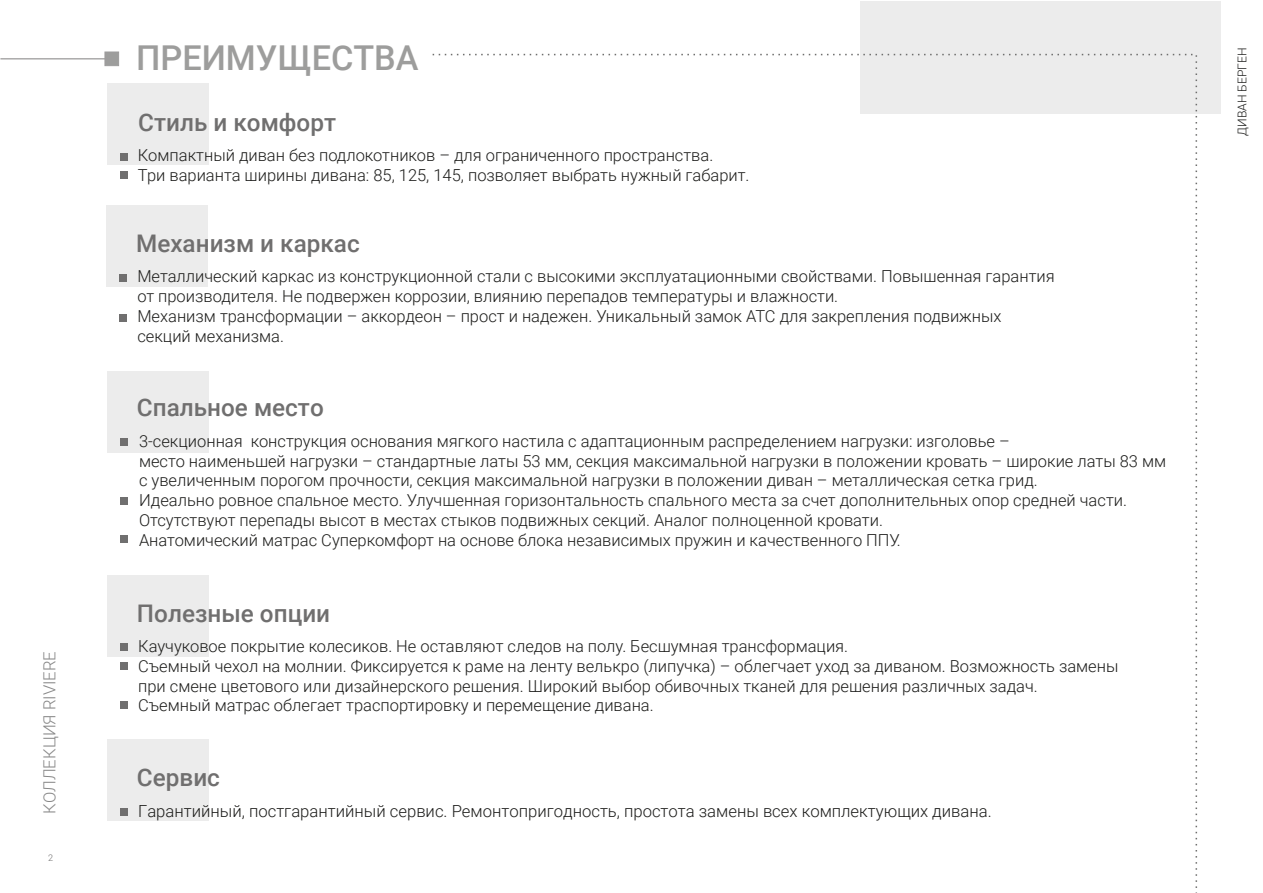
<style>
.page{position:relative;width:1263px;height:893px;background:#fff}
.page>*{position:absolute;margin:0;border:0;box-sizing:border-box;transform-origin:0 0}
.t1{font:500 34.2px "Roboto";color:#9d9d9c}
.t2{font:500 24.3px "Roboto";color:#706f6f}
.t3{font:300 16.65px "Roboto";color:#1d1d1b}
.t4{font:300 16.65px "Roboto";color:#878787}
.t5{font:300 16.5px/19.8px "Roboto";color:#1d1d1b}
.t6{font:300 12.15px "Roboto";color:#1d1d1b}
.t7{font:300 9.15px "Roboto";color:#706f6f}
</style>
<div class="page">
<div style="left:859px;top:1px;width:361px;height:113px;background:#ececec"></div>
<div style="left:107px;top:371px;width:102px;height:81px;background:#ececec"></div>
<div style="left:107px;top:205px;width:101px;height:82px;background:#ececec"></div>
<div style="left:107px;top:83px;width:102px;height:82px;background:#ececec"></div>
<div style="left:105px;top:52px;width:14px;height:14px;background:#9d9d9c"></div>
<hr style="left:0;top:58px;width:112px;height:1px;background:#9d9c9c">
<div style="left:120px;top:153px;width:7px;height:7px;background:#706f6f"></div>
<div style="left:120px;top:275px;width:7px;height:7px;background:#706f6f"></div>
<div style="left:120px;top:314px;width:7px;height:7px;background:#706f6f"></div>
<div style="left:120px;top:438px;width:7px;height:7px;background:#706f6f"></div>
<div style="left:120px;top:497px;width:7px;height:7px;background:#706f6f"></div>
<div style="left:120px;top:536px;width:7px;height:7px;background:#706f6f"></div>
<div style="left:107px;top:575px;width:102px;height:82px;background:#ececec"></div>
<div style="left:120px;top:644px;width:7px;height:7px;background:#706f6f"></div>
<div style="left:120px;top:702px;width:7px;height:7px;background:#706f6f"></div>
<div style="left:120px;top:663px;width:7px;height:7px;background:#706f6f"></div>
<div style="left:107px;top:739px;width:102px;height:82px;background:#ececec"></div>
<div style="left:120px;top:808px;width:7px;height:7px;background:#706f6f"></div>
<div style="left:120px;top:172px;width:7px;height:7px;background:#706f6f"></div>
<p class="t4" style="left:38px;top:814px;width:164px;rotate:-90deg">КОЛЛЕКЦИЯ RIVIERE</p>
<p class="t7" style="left:48px;top:851px;width:7px">2</p>
<h1 class="t1" style="left:136px;top:34px;width:284px">ПРЕИМУЩЕСТВА</h1>
<h2 class="t2" style="left:138px;top:105px;width:199px">Стиль и комфорт</h2>
<p class="t5" style="left:138px;top:145px;width:613px">Компактный диван без подлокотников – для ограниченного пространства.<br>Три варианта ширины дивана: 85, 125, 145, позволяет выбрать нужный габарит.</p>
<h2 class="t2" style="left:136px;top:226px;width:225px">Механизм и каркас</h2>
<p class="t5" style="left:137px;top:266px;width:919px">Металлический каркас из конструкционной стали с высокими эксплуатационными свойствами. Повышенная гарантия от производителя. Не подвержен коррозии, влиянию перепадов температуры и влажности.<br>Механизм трансформации – аккордеон – прост и надежен. Уникальный замок ATC для закрепления подвижных секций механизма.</p>
<h2 class="t2" style="left:137px;top:391px;width:188px">Спальное место</h2>
<p class="t5" style="left:139px;top:430px;width:1028px">3-секционная конструкция основания мягкого настила с адаптационным распределением нагрузки: изголовье –<br>место наименьшей нагрузки – стандартные латы 53 мм, секция максимальной нагрузки в положении кровать – широкие латы 83 мм с увеличенным порогом прочности, секция максимальной нагрузки в положении диван – металлическая сетка грид.<br>Идеально ровное спальное место. Улучшенная горизонтальность спального места за счет дополнительных опор средней части.<br>Отсутствуют перепады высот в местах стыков подвижных секций. Аналог полноценной кровати.<br>Анатомический матрас Суперкомфорт на основе блока независимых пружин и качественного ППУ.</p>
<h2 class="t2" style="left:137px;top:596px;width:195px">Полезные опции</h2>
<p class="t5" style="left:138px;top:636px;width:982px">Каучуковое покрытие колесиков. Не оставляют следов на полу. Бесшумная трансформация.<br>Съемный чехол на молнии. Фиксируется к раме на ленту велькро (липучка) – облегчает уход за диваном. Возможность замены при смене цветового или дизайнерского решения. Широкий выбор обивочных тканей для решения различных задач.<br>Съемный матрас облегает траспортировку и перемещение дивана.</p>
<h2 class="t2" style="left:137px;top:761px;width:84px">Сервис</h2>
<p class="t3" style="left:138px;top:799px;width:855px">Гарантийный, постгарантийный сервис. Ремонтопригодность, простота замены всех комплектующих дивана.</p>
<p class="t6" style="left:1234px;top:136px;width:90px;rotate:-90deg">ДИВАН БЕРГЕН</p>
</div>
